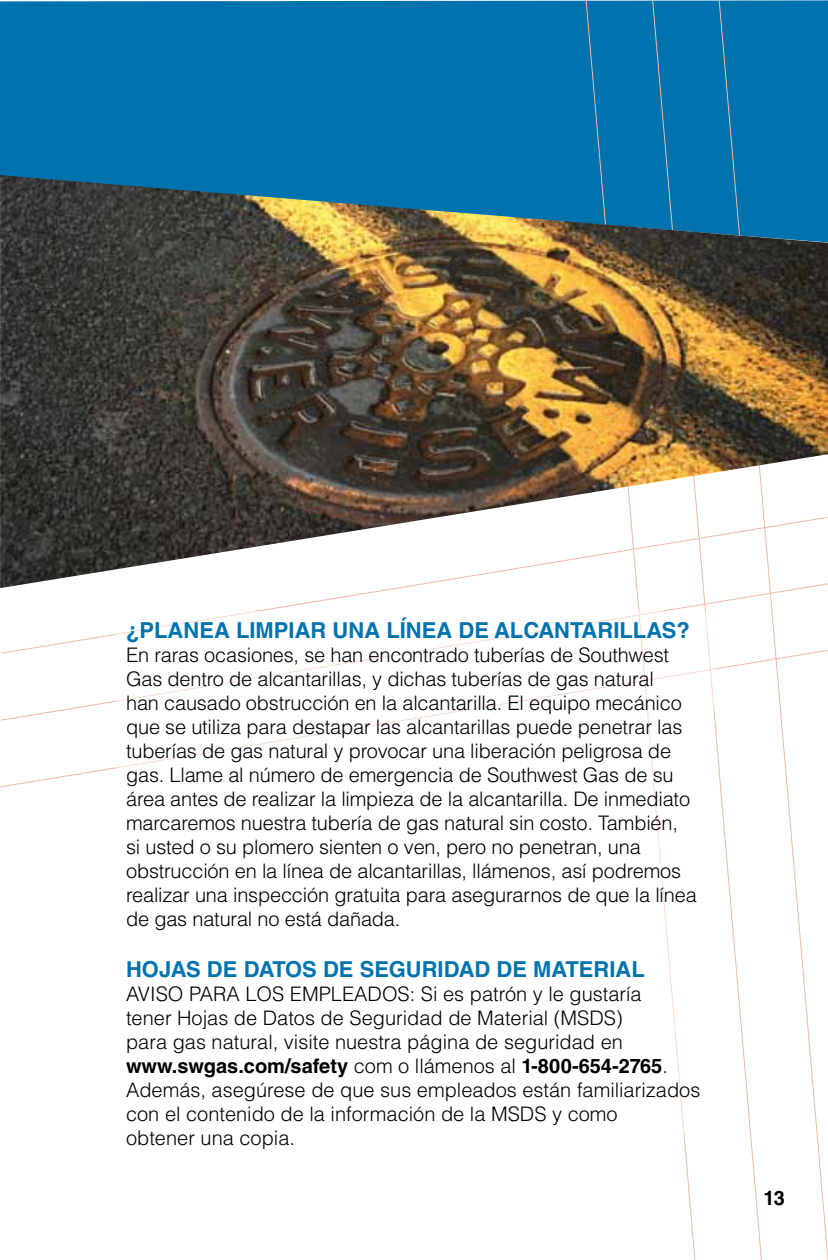
<style>
.page{position:relative;width:828px;height:1260px;background:#fff}
.page>*{position:absolute;margin:0;border:0;box-sizing:border-box;transform-origin:0 0}
.t1{font:700 22px "Helvetica LT Std";color:#0073ae}
.t2{font:300 20px/24px "Helvetica LT Std";letter-spacing:-.01em;color:#000}
.t3{font:700 20px "Helvetica LT Std";color:#000}
.s1{font-weight:700}
</style>
<div class="page">
<div style="left:0;top:0;width:584px;height:175px;background:#0073ae"></div>
<div style="left:584px;top:0;width:66px;height:175px;background:#0073ae"></div>
<svg style="left:650px;top:0;width:67px;height:1260px"></svg>
<svg style="left:717px;top:0;width:111px;height:1260px"></svg>
<svg style="left:19px;top:588px;width:809px;height:62px"></svg>
<svg style="left:0;top:650px;width:828px;height:138px"></svg>
<div style="left:116px;top:611px;width:598px;height:523px;background:#fff"></div>
<img style="left:0;top:175px;width:828px;height:413px">
<p class="t1" style="left:126px;top:617px;width:30px">¿PLANEA</p>
<p class="t1" style="left:236px;top:617px;width:66px">LIMPIAR</p>
<p class="t1" style="left:333px;top:617px;width:17px">UNA</p>
<p class="t1" style="left:386px;top:617px;width:36px">L ÍNEA</p>
<p class="t1" style="left:459px;top:617px;width:51px">DE ALCANTARILLAS</p>
<p class="t1" style="left:676px;top:617px;width:15px">?</p>
<p class="t2" style="left:126px;top:643px;width:572px">En raras ocasiones, se han encontrado tuberías de Southwest Gas dentro de alcantarillas, y dichas tuberías de gas natural<br>han causado obstrucción en la alcantarilla. El equipo mecánico que se utiliza para destapar las alcantarillas puede penetrar las tuberías de gas natural y provocar una liberación peligrosa de gas. Llame al número de emergencia de Southwest Gas de su área antes de realizar la limpieza de la alcantarilla. De inmediato marcaremos nuestra tubería de gas natural sin costo. También, si usted o su plomero sienten o ven, pero no penetran, una obstrucción en la línea de alcantarillas, llámenos, así podremos realizar una inspección gratuita para asegurarnos de que la línea de gas natural no está dañada.</p>
<p class="t1" style="left:126px;top:955px;width:133px">HOJAS DE DATOS</p>
<p class="t1" style="left:323px;top:955px;width:53px">DE SEGURIDAD</p>
<p class="t1" style="left:497px;top:955px;width:70px">DE MATERIAL</p>
<p class="t2" style="left:126px;top:981px;width:576px">AVI SO PARA LOS EMPLEADOS: Si es patrón y le gustaría<br>tener Hojas de Datos de Seguridad de Material (MSDS)<br>para gas natural, visite nuestra página de seguridad en <span class="s1">WWW.SWGAS.COM/SAFETY</span> com o llámenos al <span class="s1">1-800-654-2765</span>.<br>Además, asegúrese de que sus empleados están familiarizados con el contenido de la información de la MSDS y como<br>obtener una copia.</p>
<p class="t3" style="left:764px;top:1185px;width:23px">13</p>
</div>
